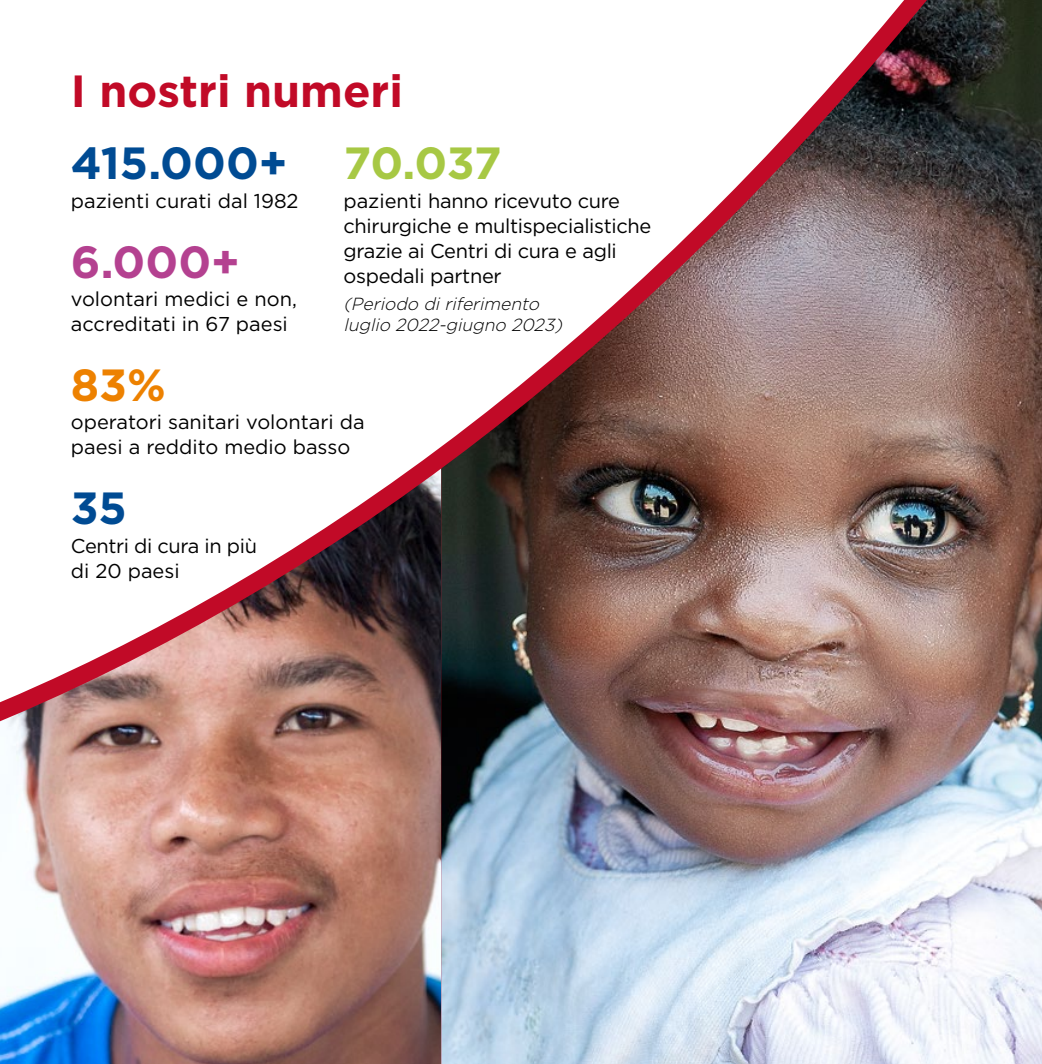
<style>
.page{position:relative;width:1042px;height:1064px;background:#fff}
.page>*{position:absolute;margin:0;border:0;box-sizing:border-box;transform-origin:0 0}
.t1{font:700 45px "Gotham";color:#c10a27}
.t2{font:700 45px "Gotham";color:#004b93}
.t3{font:700 45px "Gotham";color:#a7c844}
.t4{font:700 45px "Gotham";color:#b44190}
.t5{font:700 45px "Gotham";color:#ed8100}
.t6{font:20px/25px "Gotham";letter-spacing:-.015em;color:#000}
.t7{font:italic 300 17.5px/21px "Gotham";color:#000}
</style>
<div class="page">
<img style="left:0;top:0;width:1042px;height:1063px">
<h1 class="t1" style="left:71px;top:71px;width:334px">I nostri numeri</h1>
<h1 class="t2" style="left:71px;top:143px;width:218px">415.000+</h1>
<p class="t6" style="left:71px;top:188px;width:229px">pazienti curati dal 1982</p>
<h1 class="t4" style="left:71px;top:241px;width:171px">6.000+</h1>
<p class="t6" style="left:71px;top:287px;width:227px">volontari medici e non, accreditati in 67 paesi</p>
<h1 class="t5" style="left:71px;top:365px;width:96px">83%</h1>
<h1 class="t3" style="left:343px;top:143px;width:160px">70.037</h1>
<p class="t6" style="left:343px;top:188px;width:309px">pazienti hanno ricevuto cure chirurgiche e multispecialistiche grazie ai Centri di cura e agli ospedali partner</p>
<p class="t7" style="left:343px;top:294px;width:224px">(Periodo di riferimento luglio 2022-giugno 2023)</p>
<p class="t6" style="left:71px;top:410px;width:295px">operatori sanitari volontari da paesi a reddito medio basso</p>
<h1 class="t2" style="left:71px;top:488px;width:58px">35</h1>
<p class="t6" style="left:71px;top:533px;width:188px">Centri di cura in più di 20 paesi</p>
</div>
